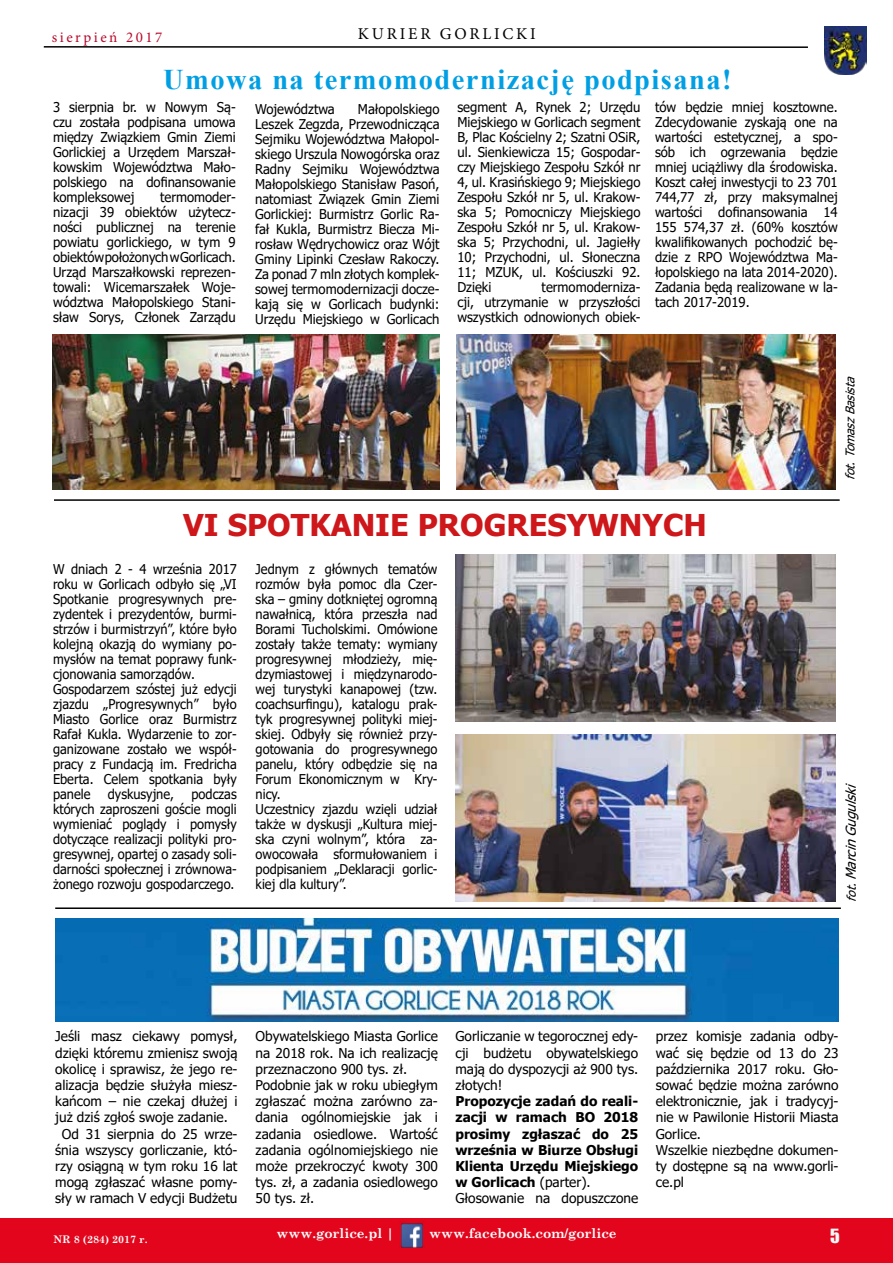
<style>
.page{position:relative;width:893px;height:1263px;background:#fff}
.page>*{position:absolute;margin:0;border:0;box-sizing:border-box;transform-origin:0 0}
.t1{font:700 30px "Tahoma";color:#cd171a}
.t2{font:700 28.5px "Times New Roman";letter-spacing:.05em;color:#009fe3}
.t3{font:18px "Impact";color:#f8f8f8}
.t4{font:16.5px "Minion Pro";letter-spacing:.17em;color:#000}
.t5{font:15px "Minion Pro";letter-spacing:.17em;color:#b80a2b}
.t6{font:13.5px/15px "Tahoma";color:#000;text-align:justify}
.t7{font:13.5px/15px "Tahoma";color:#000;scale:.95 1}
.t8{font:700 13.5px/16.2px "Tahoma";color:#000}
.t9{font:700 13.5px "Century Schoolbook";color:#fbfbfb}
.t10{font:italic 13.5px "Tahoma";color:#000}
.t11{font:italic 12px "Tahoma";color:#000}
.t12{font:700 10.5px "Century Schoolbook";color:#fafafa}
.s1{font-size:12px}
.s2{font-weight:400}
</style>
<div class="page">
<div style="left:0;top:1219px;width:893px;height:44px;background:#e3051c"></div>
<img style="left:824px;top:26px;width:42px;height:49px">
<hr style="left:44px;top:46px;width:764px;height:2px;background:#000">
<img style="left:400px;top:1221px;width:24px;height:27px">
<img style="left:456px;top:335px;width:380px;height:155px">
<hr style="left:54px;top:499px;width:786px;height:2px;background:#000">
<img style="left:52px;top:335px;width:387px;height:155px">
<img style="left:455px;top:554px;width:381px;height:167px">
<hr style="left:55px;top:907px;width:786px;height:2px;background:#000">
<img style="left:56px;top:919px;width:782px;height:102px">
<img style="left:455px;top:734px;width:381px;height:167px">
<p class="t5" style="left:52px;top:27px;width:112px">sierpień 2017</p>
<p class="t4" style="left:358px;top:23px;width:179px">KURIER GORLICKI</p>
<h2 class="t2" style="left:163px;top:59px;width:570px">Umowa na termomodernizację podpisana!</h2>
<p class="t6" style="left:53px;top:101px;width:184px">3 sierpnia br. w Nowym Są&shy;czu została podpisana umowa między Związkiem Gmin Ziemi Gorlickiej a Urzędem Marszał&shy;kowskim Województwa Mało&shy;polskiego na dofinansowanie kompleksowej</p>
<p class="t6" style="left:655px;top:101px;width:184px">tów będzie mniej kosztowne.<br>Zdecydowanie zyskają one na wartości estetycznej, a spo&shy;sób ich ogrzewania będzie mniej uciążliwy dla środowiska.<br>Koszt całej inwestycji to 23 701<br>744,77 zł, przy maksymalnej wartości dofinansowania 14<br>155 574,37 zł. (60% kosztów kwalifikowanych pochodzić bę&shy;dzie z RPO Województwa Ma&shy;łopolskiego na lata 2014-2020).<br>Zadania będą realizowane w la&shy;tach 2017-2019.</p>
<p class="t6" style="left:255px;top:102px;width:186px;text-indent:103px">Małopolskiego Leszek Zegzda, Przewodnicząca Sejmiku Województwa Małopol&shy;skiego Urszula Nowogórska oraz Radny Sejmiku Województwa Małopolskiego Stanisław Pasoń, natomiast Związek Gmin Ziemi Gorlickiej: Burmistrz Gorlic Ra&shy;fał Kukla, Burmistrz Biecza Mi&shy;rosław Wędrychowicz oraz Wójt Gminy Lipinki Czesław Rakoczy.<br>Za ponad 7 mln złotych komplek&shy;sowej termomodernizacji docze&shy;kają się w Gorlicach budynki:<br>Urzędu Miejskiego w Gorlicach</p>
<p class="t6" style="left:457px;top:101px;width:185px">segment A, Rynek 2; Urzędu Miejskiego w Gorlicach segment B, Plac Kościelny 2; Szatni OSiR, ul. Sienkiewicza 15; Gospodar&shy;czy Miejskiego Zespołu Szkół nr 4, ul. Krasińskiego 9; Miejskiego Zespołu Szkół nr 5, ul. Krakow&shy;ska 5; Pomocniczy Miejskiego Zespołu Szkół nr 5, ul. Krakow&shy;ska 5; Przychodni, ul. Jagiełły 10; Przychodni, ul. Słoneczna 11; MZUK, ul. Kościuszki 92.<br>Dzięki</p>
<p class="t6" style="left:255px;top:102px;width:81px">Województwa</p>
<p class="t6" style="left:53px;top:191px;width:184px;text-indent:107px">termomoder&shy;nizacji 39 obiektów użytecz&shy;ności publicznej na terenie powiatu gorlickiego, w tym 9 obiektów położonych w Gorlicach.<br>Urząd Marszałkowski reprezen&shy;towali: Wicemarszałek Woje&shy;wództwa Małopolskiego Stani&shy;sław Sorys, Członek Zarządu</p>
<p class="t6" style="left:457px;top:281px;width:185px;text-indent:84px">termomoderniza&shy;cji, utrzymanie w przyszłości wszystkich odnowionych obiek-</p>
<h1 class="t1" style="left:183px;top:504px;width:525px">VI SPOTKANIE PROGRESYWNYCH</h1>
<p class="t7" style="left:53px;top:562px;width:195px">W dniach 2 - 4 września 2017 roku w Gorlicach odbyło się „VI<br>Spotkanie progresywnych pre&shy;zydentek i prezydentów, burmi&shy;strzów i burmistrzyń”, które było kolejną okazją do wymiany po&shy;mysłów na temat poprawy funk&shy;cjonowania samorządów.<br>Gospodarzem szóstej już edycji zjazdu „Progresywnych” było<br>Miasto Gorlice oraz Burmistrz<br>Rafał Kukla. Wydarzenie to zor&shy;ganizowane zostało we współ&shy;pracy z Fundacją im. Fredricha<br>Eberta. Celem spotkania były panele</p>
<p class="t7" style="left:53px;top:787px;width:195px;text-align:justify;text-indent:138px">podczas których zaproszeni goście mogli wymieniać poglądy i pomysły dotyczące realizacji polityki pro&shy;gresywnej, opartej o zasady soli&shy;darności społecznej i zrównowa&shy;żonego rozwoju gospodarczego.</p>
<p class="t7" style="left:108px;top:787px;width:71px">dyskusyjne,</p>
<p class="t7" style="left:256px;top:562px;width:193px">Jednym z głównych tematów rozmów była pomoc dla Czer&shy;ska – gminy dotkniętej ogromną nawałnicą, która przeszła nad<br>Borami Tucholskimi. Omówione zostały także tematy: wymiany progresywnej młodzieży, mię&shy;dzymiastowej i międzynarodo&shy;wej turystyki kanapowej (tzw. coachsurfingu), katalogu prak&shy;tyk progresywnej polityki miej&shy;skiej. Odbyły się również przy&shy;gotowania do progresywnego panelu, który odbędzie się na<br>Forum Ekonomicznym w Kry&shy;nicy.<br>Uczestnicy zjazdu wzięli udział także w dyskusji „Kultura miej&shy;ska czyni wolnym”, która za&shy;owocowała sformułowaniem i podpisaniem „Deklaracji gorlic&shy;kiej dla kultury”.</p>
<p class="t11" style="left:842px;top:480px;width:110px;rotate:-90deg">fot.TomaszBasista</p>
<p class="t10" style="left:842px;top:901px;width:124px;rotate:-90deg"><span class="s1">fot.</span>MarcinGugulski</p>
<p class="t6" style="left:55px;top:1030px;width:184px">Jeśli masz ciekawy pomysł,</p>
<p class="t6" style="left:55px;top:1046px;width:184px">dzięki któremu zmienisz swoją</p>
<p class="t6" style="left:55px;top:1062px;width:184px">okolicę i sprawisz, że jego re-</p>
<p class="t6" style="left:55px;top:1078px;width:184px">alizacja będzie służyła miesz-</p>
<p class="t6" style="left:55px;top:1094px;width:184px">kańcom – nie czekaj dłużej i</p>
<p class="t6" style="left:55px;top:1111px;width:174px">już dziś zgłoś swoje zadanie.</p>
<p class="t6" style="left:62px;top:1127px;width:177px">Od 31 sierpnia do 25 wrze-</p>
<p class="t6" style="left:55px;top:1143px;width:184px">śnia wszyscy gorliczanie, któ-</p>
<p class="t6" style="left:55px;top:1159px;width:184px">rzy osiągną w tym roku 16 lat</p>
<p class="t6" style="left:55px;top:1175px;width:184px">mogą zgłaszać własne pomy-</p>
<p class="t6" style="left:55px;top:1192px;width:184px">sły w ramach V edycji Budżetu</p>
<p class="t6" style="left:256px;top:1029px;width:184px;line-height:16.2px;text-align:left">Obywatelskiego Miasta Gorlice na 2018 rok. Na ich realizację przeznaczono 900 tys. zł.<br>Podobnie jak w roku ubiegłym zgłaszać można zarówno za&shy;dania ogólnomiejskie jak i zadania osiedlowe. Wartość zadania ogólnomiejskiego nie może przekroczyć kwoty 300 tys. zł, a zadania osiedlowego<br>50 tys. zł.</p>
<p class="t6" style="left:455px;top:1029px;width:184px;line-height:16.2px">Gorliczanie w tegorocznej edy&shy;cji budżetu obywatelskiego mają do dyspozycji aż 900 tys. złotych!</p>
<p class="t8" style="left:455px;top:1094px;width:184px">Propozycje zadań do reali&shy;zacji w ramach BO 2018 prosimy zgłaszać do 25 września w Biurze Obsługi<br>Klienta Urzędu Miejskiego w Gorlicach <span class="s2">(parter).<br>Głosowanie na dopuszczone</span></p>
<p class="t6" style="left:656px;top:1029px;width:184px;line-height:16.2px;text-align:left">przez komisje zadania odby&shy;wać się będzie od 13 do 23 października 2017 roku. Gło&shy;sować będzie można zarówno elektronicznie, jak i tradycyj&shy;nie w Pawilonie Historii Miasta<br>Gorlice.<br>Wszelkie niezbędne dokumen&shy;ty dostępne są na www.gorli&shy;ce.pl</p>
<p class="t12" style="left:54px;top:1231px;width:96px">NR 8 (284) 2017 r.</p>
<p class="t9" style="left:276px;top:1223px;width:119px">www.gorlice.pl |</p>
<p class="t9" style="left:429px;top:1223px;width:189px">www.facebook.com/gorlice</p>
<h3 class="t3" style="left:830px;top:1222px;width:11px">5</h3>
</div>
